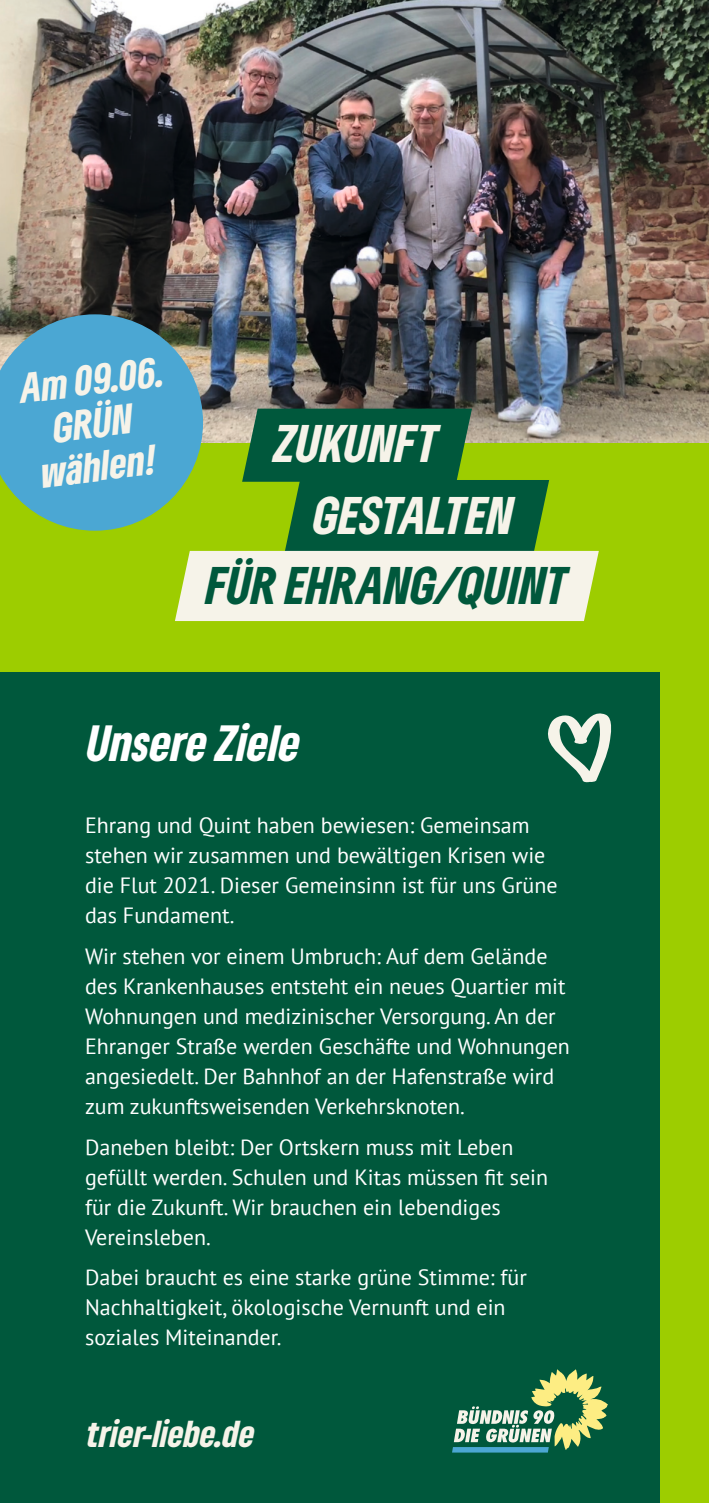
<style>
.page{position:relative;width:709px;height:1503px;background:#fff}
.page>*{position:absolute;margin:0;border:0;box-sizing:border-box;transform-origin:0 0}
.t1{font:italic 900 condensed 49.5px "Gruene Type";color:#f6f3e9}
.t2{font:italic 900 condensed 49.5px "Gruene Type";color:#00583c}
.t3{font:italic 900 condensed 47.5px "Gruene Type";letter-spacing:.005em;color:#fff}
.t4{font:italic 900 condensed 39px/43.2px "Gruene Type";color:#f6f3e9;text-align:center}
.t5{font:italic 900 condensed 35px "Gruene Type";color:#f6f3e9}
.t6{font:22px/30px "PT Sans";color:#fff}
</style>
<div class="page">
<img style="left:0;top:0;width:709px;height:443px">
<div style="left:0;top:443px;width:709px;height:1059px;background:#9dcd00"></div>
<svg style="left:0;top:314px;width:203px;height:216px;fill:#4ba7d3"></svg>
<svg style="left:175px;top:408px;width:424px;height:213px"></svg>
<div style="left:0;top:672px;width:659px;height:830px;background:#00583c"></div>
<svg style="left:452px;top:1369px;width:156px;height:83px"></svg>
<svg style="left:548px;top:713px;width:64px;height:69px"></svg>
<h3 class="t4" style="left:17px;top:366px;width:147px;rotate:-7deg">Am 09.06.<br>GR ÜN wählen!</h3>
<h1 class="t1" style="left:274px;top:410px;width:166px">ZUkunf t</h1>
<h1 class="t1" style="left:314px;top:482px;width:201px">gestalteN</h1>
<h1 class="t2" style="left:206px;top:553px;width:363px">FÜr Ehrang/Quint</h1>
<h2 class="t3" style="left:87px;top:711px;width:214px">Unsere Ziele</h2>
<p class="t6" style="left:85px;top:809px;width:474px">Ehrang und Quint haben bewiesen: Gemeinsam stehen wir zusammen und bewältigen Krisen wie die Flut 2021. Dieser Gemeinsinn ist für uns Grüne das Fundament.</p>
<p class="t6" style="left:85px;top:940px;width:486px">Wir stehen vor einem Umbruch: Auf dem Gelände des Krankenhauses entsteht ein neues Quartier mit Wohnungen und medizinischer Versorgung. An der Ehranger Straße werden Geschäfte und Wohnungen angesiedelt. Der Bahnhof an der Hafenstraße wird zum zukunftsweisenden Verkehrsknoten.</p>
<p class="t6" style="left:85px;top:1131px;width:464px">Daneben bleibt: Der Ortskern muss mit Leben gefüllt werden. Schulen und Kitas müssen fit sein für die Zukunft. Wir brauchen ein lebendiges Vereinsleben.</p>
<p class="t6" style="left:85px;top:1261px;width:443px">Dabei braucht es eine starke grüne Stimme: für<br>Nachhaltigkeit, ökologische Vernunft und ein soziales Miteinander.</p>
<h3 class="t5" style="left:87px;top:1410px;width:168px">trier-liebe.de</h3>
</div>
